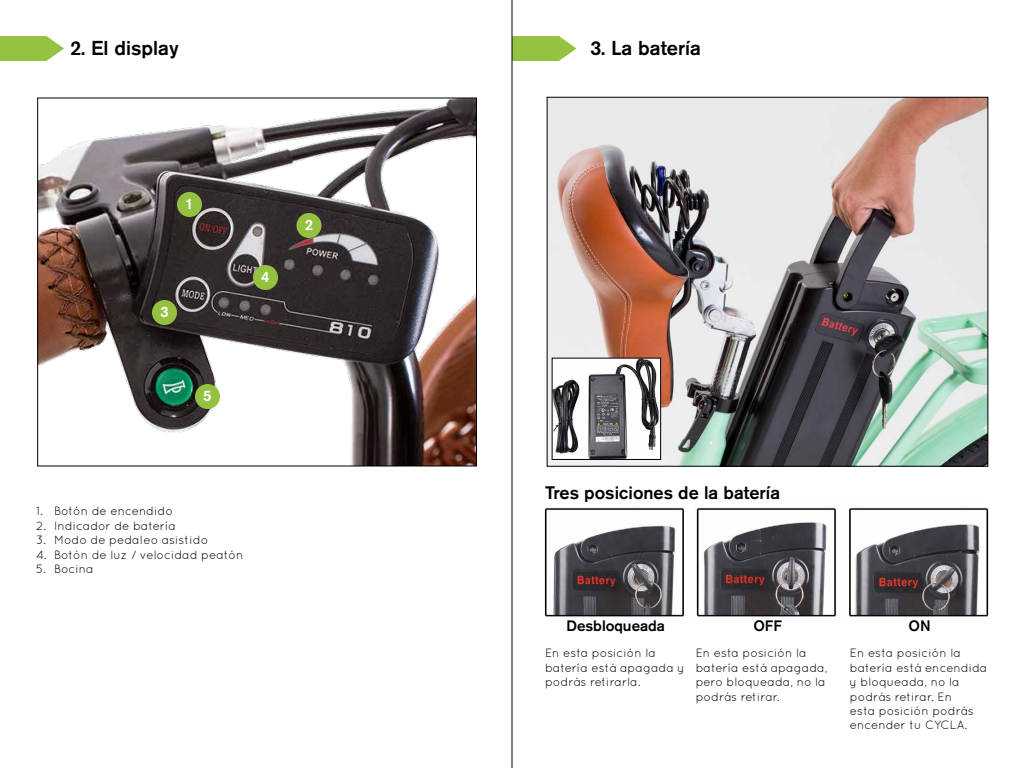
<style>
.page{position:relative;width:1024px;height:768px;background:#fff}
.page>*{position:absolute;margin:0;border:0;box-sizing:border-box;transform-origin:0 0}
.t1{font:500 20px "Akzidenz Grotesk Std";color:#000}
.t2{font:500 18px "Akzidenz Grotesk Std";color:#000}
.t3{font:500 15px "Akzidenz Grotesk Std";color:#000}
.t4{font:500 15px "Akzidenz Grotesk Std";color:#fff}
.t5{font:12px/14.4px "Quicksand";color:#000}
</style>
<div class="page">
<img style="left:39px;top:100px;width:436px;height:364px">
<div style="left:0;top:36px;width:46px;height:25px;background:#94c341"></div>
<svg style="left:46px;top:36px;width:18px;height:25px"></svg>
<div style="left:512px;top:36px;width:47px;height:25px;background:#94c341"></div>
<svg style="left:559px;top:36px;width:18px;height:25px"></svg>
<img style="left:544px;top:507px;width:445px;height:110px">
<div style="left:177px;top:192px;width:25px;height:25px;background:#94c240;border-radius:50%"></div>
<div style="left:296px;top:213px;width:26px;height:25px;background:#94c240;border-radius:50%"></div>
<div style="left:152px;top:300px;width:25px;height:25px;background:#94c240;border-radius:50%"></div>
<div style="left:253px;top:265px;width:25px;height:25px;background:#94c240;border-radius:50%"></div>
<div style="left:195px;top:384px;width:25px;height:25px;background:#94c240;border-radius:50%"></div>
<hr style="left:512px;top:0;width:1px;height:768px;background:#000">
<img style="left:549px;top:99px;width:437px;height:365px">
<img style="left:554px;top:360px;width:105px;height:98px">
<div style="left:552px;top:358px;width:109px;height:102px;border:1px solid #000"></div>
<h1 class="t1" style="left:70px;top:36px;width:110px">2. El display</h1>
<p class="t4" style="left:185px;top:195px;width:10px">1</p>
<p class="t4" style="left:160px;top:303px;width:10px">3</p>
<p class="t4" style="left:203px;top:387px;width:10px">5</p>
<p class="t4" style="left:261px;top:268px;width:10px">4</p>
<p class="t4" style="left:305px;top:216px;width:10px">2</p>
<p class="t5" style="left:36px;top:504px;width:138px">1. Botón de encendido</p>
<p class="t5" style="left:36px;top:518px;width:141px">2. Indicador de batería</p>
<p class="t5" style="left:36px;top:533px;width:174px">3. Modo de pedaleo asistido</p>
<p class="t5" style="left:36px;top:547px;width:209px">4. Botón de luz / velocidad peatón</p>
<p class="t5" style="left:36px;top:561px;width:59px">5. Bocina</p>
<h1 class="t1" style="left:590px;top:36px;width:113px">3. La batería</h1>
<h2 class="t2" style="left:545px;top:481px;width:237px">Tres posiciones de la batería</h2>
<p class="t3" style="left:566px;top:617px;width:100px">Desbloqueada</p>
<p class="t3" style="left:753px;top:617px;width:30px">OFF</p>
<p class="t3" style="left:909px;top:617px;width:24px">ON</p>
<p class="t5" style="left:545px;top:646px;width:141px">En esta posición la batería está apagada y podrás retirarla.</p>
<p class="t5" style="left:696px;top:646px;width:133px">En esta posición la batería está apagada, pero bloqueada, no la podrás retirar.</p>
<p class="t5" style="left:850px;top:646px;width:139px">En esta posición la batería está encendida y bloqueada, no la podrás retirar. En<br>esta posición podrás encender tu CYCLA.</p>
</div>
